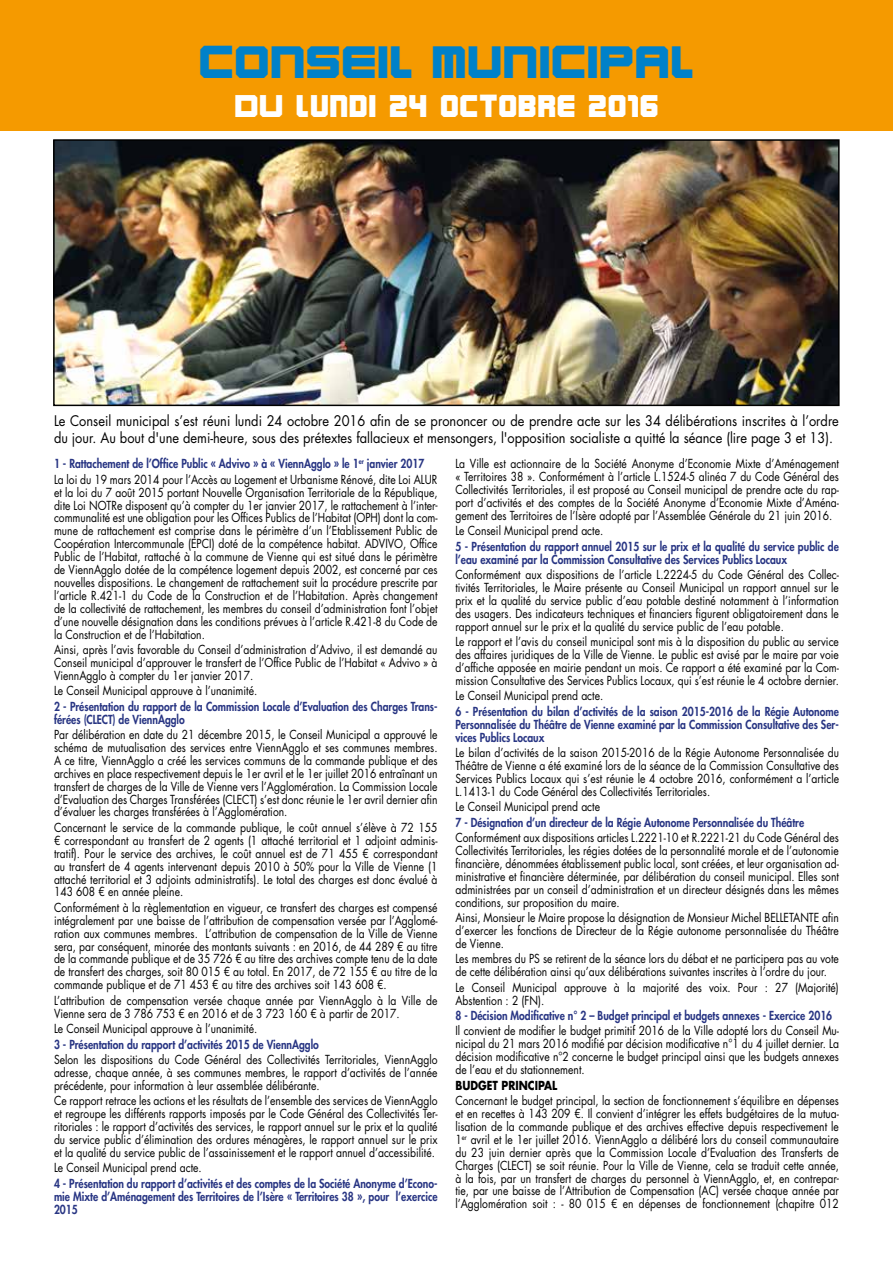
<style>
.page{position:relative;width:893px;height:1263px;background:#fff}
.page>*{position:absolute;margin:0;border:0;box-sizing:border-box;transform-origin:0 0}
.t1{font:900 39px "Karnivore";color:#0081c9}
.t2{font:900 27px "Karnivore";color:#fff}
.t3{font:14.25px/17.1px "Futura Std";color:#000;scale:.9 1}
.t4{font:12.15px/12.9px "Futura Std";color:#000;text-align:justify;scale:.85 1}
.t5{font:800 12.15px/12.9px "Futura Std";color:#283583;scale:.85 1}
.t6{font:700 12.15px "Futura Std";color:#000;scale:.85 1}
.s1{font-weight:800;color:#283583}
</style>
<div class="page">
<div style="left:0;top:0;width:893px;height:131px;background:#f59a00"></div>
<img style="left:56px;top:142px;width:781px;height:261px">
<div style="left:53px;top:139px;width:787px;height:267px;border:2px solid #000"></div>
<h1 class="t1" style="left:198px;top:33px;width:498px">CONSEIL MUNICIPAL</h1>
<h2 class="t2" style="left:234px;top:86px;width:426px">DU LUNDI 24 OCTOBRE 2O16</h2>
<p class="t3" style="left:54px;top:413px;width:874px">Le Conseil municipal s’est réuni lundi 24 octobre 2016 afin de se prononcer ou de prendre acte sur les 34 délibérations inscrites à l’ordre du jour. Au bout d'une demi-heure, sous des prétextes fallacieux et mensongers, l'opposition socialiste a quitté la séance (lire page 3 et 13).</p>
<p class="t4" style="left:54px;top:456px;width:453px;line-height:15.5px"><span class="s1">1 - Rattachement de l’Office Public « Advivo » à « ViennAgglo » le 1</span><sup>er</sup> <span class="s1">janvier 2017<br></span>La loi du 19 mars 2014 pour l’Accès au Logement et Urbanisme Rénové, dite Loi ALUR</p>
<p class="t4" style="left:54px;top:486px;width:453px">et la loi du 7 août 2015 portant Nouvelle Organisation Territoriale de la République, dite Loi NOTRe disposent qu’à compter du 1er janvier 2017, le rattachement à l’inter&shy;communalité est une obligation pour les Offices Publics de l’Habitat (OPH) dont la com&shy;mune de rattachement est comprise dans le périmètre d’un l’Etablissement Public de Coopération Intercommunale (EPCI) doté de la compétence habitat. ADVIVO, Office Public de l’Habitat, rattaché à la commune de Vienne qui est situé dans le périmètre de ViennAgglo dotée de la compétence logement depuis 2002, est concerné par ces nouvelles dispositions. Le changement de rattachement suit la procédure prescrite par l’article R.421-1 du Code de la Construction et de l’Habitation. Après changement de la collectivité de rattachement, les membres du conseil d’administration font l’objet d’une nouvelle désignation dans les conditions prévues à l’article R.421-8 du Code de la Construction et de l’Habitation.</p>
<p class="t4" style="left:54px;top:643px;width:453px">Ainsi, après l’avis favorable du Conseil d’administration d’Advivo, il est demandé au Conseil municipal d’approuver le transfert de l’Office Public de l’Habitat « Advivo » à ViennAgglo à compter du 1er janvier 2017.</p>
<p class="t4" style="left:54px;top:684px;width:241px">Le Conseil Municipal approuve à l’unanimité.</p>
<p class="t5" style="left:54px;top:700px;width:453px">2 - Présentation du rapport de la Commission Locale d’Evaluation des Charges Trans&shy;férées (CLECT) de ViennAgglo</p>
<p class="t4" style="left:54px;top:728px;width:453px">Par délibération en date du 21 décembre 2015, le Conseil Municipal a approuvé le schéma de mutualisation des services entre ViennAgglo et ses communes membres.<br>A ce titre, ViennAgglo a créé les services communs de la commande publique et des archives en place respectivement depuis le 1er avril et le 1er juillet 2016 entraînant un transfert de charges de la Ville de Vienne vers l’Agglomération. La Commission Locale d’Evaluation des Charges Transférées (CLECT) s’est donc réunie le 1er avril dernier afin d’évaluer les charges transférées à l’Agglomération.</p>
<p class="t4" style="left:54px;top:821px;width:453px">Concernant le service de la commande publique, le coût annuel s’élève à 72 155 € correspondant au transfert de 2 agents (1 attaché territorial et 1 adjoint adminis&shy;tratif). Pour le service des archives, le coût annuel est de 71 455 € correspondant au transfert de 4 agents intervenant depuis 2010 à 50% pour la Ville de Vienne (1 attaché territorial et 3 adjoints administratifs). Le total des charges est donc évalué à 143 608 € en année pleine.</p>
<p class="t4" style="left:54px;top:901px;width:453px">Conformément à la règlementation en vigueur, ce transfert des charges est compensé intégralement par une baisse de l’attribution de compensation versée par l’Agglomé&shy;ration aux communes membres. L’attribution de compensation de la Ville de Vienne sera, par conséquent, minorée des montants suivants : en 2016, de 44 289 € au titre de la commande publique et de 35 726 € au titre des archives compte tenu de la date de transfert des charges, soit 80 015 € au total. En 2017, de 72 155 € au titre de la commande publique et de 71 453 € au titre des archives soit 143 608 €.</p>
<p class="t4" style="left:54px;top:994px;width:453px">L’attribution de compensation versée chaque année par ViennAgglo à la Ville de<br>Vienne sera de 3 786 753 € en 2016 et de 3 723 160 € à partir de 2017.</p>
<p class="t4" style="left:54px;top:1022px;width:241px">Le Conseil Municipal approuve à l’unanimité.</p>
<p class="t5" style="left:54px;top:1037px;width:313px">3 - Présentation du rapport d’activités 2015 de ViennAgglo</p>
<p class="t4" style="left:54px;top:1053px;width:453px">Selon les dispositions du Code Général des Collectivités Territoriales, ViennAgglo adresse, chaque année, à ses communes membres, le rapport d’activités de l’année précédente, pour information à leur assemblée délibérante.</p>
<p class="t4" style="left:54px;top:1094px;width:453px">Ce rapport retrace les actions et les résultats de l’ensemble des services de ViennAgglo et regroupe les différents rapports imposés par le Code Général des Collectivités Ter&shy;ritoriales : le rapport d’activités des services, le rapport annuel sur le prix et la qualité du service public d’élimination des ordures ménagères, le rapport annuel sur le prix et la qualité du service public de l’assainissement et le rapport annuel d’accessibilité.</p>
<p class="t4" style="left:54px;top:1161px;width:175px">Le Conseil Municipal prend acte.</p>
<p class="t5" style="left:54px;top:1177px;width:453px;text-align:justify">4 - Présentation du rapport d’activités et des comptes de la Société Anonyme d’Econo&shy;mie Mixte d’Aménagement des Territoires de l’Isère « Territoires 38 », pour l’exercice 2015</p>
<p class="t4" style="left:455px;top:457px;width:453px">La Ville est actionnaire de la Société Anonyme d’Economie Mixte d’Aménagement « Territoires 38 ». Conformément à l’article L.1524-5 alinéa 7 du Code Général des Collectivités Territoriales, il est proposé au Conseil municipal de prendre acte du rap&shy;port d’activités et des comptes de la Société Anonyme d’Economie Mixte d’Aména&shy;gement des Territoires de l’Isère adopté par l’Assemblée Générale du 21 juin 2016.</p>
<p class="t4" style="left:455px;top:524px;width:175px">Le Conseil Municipal prend acte.</p>
<p class="t5" style="left:455px;top:540px;width:453px">5 - Présentation du rapport annuel 2015 sur le prix et la qualité du service public de l’eau examiné par la Commission Consultative des Services Publics Locaux</p>
<p class="t4" style="left:455px;top:568px;width:453px">Conformément aux dispositions de l’article L.2224-5 du Code Général des Collec&shy;tivités Territoriales, le Maire présente au Conseil Municipal un rapport annuel sur le prix et la qualité du service public d’eau potable destiné notamment à l’information des usagers. Des indicateurs techniques et financiers figurent obligatoirement dans le rapport annuel sur le prix et la qualité du service public de l’eau potable.</p>
<p class="t4" style="left:455px;top:635px;width:453px">Le rapport et l’avis du conseil municipal sont mis à la disposition du public au service des affaires juridiques de la Ville de Vienne. Le public est avisé par le maire par voie d’affiche apposée en mairie pendant un mois. Ce rapport a été examiné par la Com&shy;mission Consultative des Services Publics Locaux, qui s’est réunie le 4 octobre dernier.</p>
<p class="t4" style="left:455px;top:689px;width:175px">Le Conseil Municipal prend acte.</p>
<p class="t5" style="left:455px;top:705px;width:453px;text-align:justify">6 - Présentation du bilan d’activités de la saison 2015-2016 de la Régie Autonome Personnalisée du Théâtre de Vienne examiné par la Commission Consultative des Ser&shy;vices Publics Locaux</p>
<p class="t4" style="left:455px;top:746px;width:453px">Le bilan d’activités de la saison 2015-2016 de la Régie Autonome Personnalisée du Théâtre de Vienne a été examiné lors de la séance de la Commission Consultative des Services Publics Locaux qui s’est réunie le 4 octobre 2016, conformément a l’article L.1413-1 du Code Général des Collectivités Territoriales.</p>
<p class="t4" style="left:455px;top:800px;width:172px">Le Conseil Municipal prend acte</p>
<p class="t5" style="left:455px;top:816px;width:412px">7 - Désignation d’un directeur de la Régie Autonome Personnalisée du Théâtre</p>
<p class="t4" style="left:455px;top:831px;width:453px">Conformément aux dispositions articles L.2221-10 et R.2221-21 du Code Général des Collectivités Territoriales, les régies dotées de la personnalité morale et de l’autonomie financière, dénommées établissement public local, sont créées, et leur organisation ad&shy;ministrative et financière déterminée, par délibération du conseil municipal. Elles sont administrées par un conseil d’administration et un directeur désignés dans les mêmes conditions, sur proposition du maire.</p>
<p class="t4" style="left:455px;top:911px;width:453px">Ainsi, Monsieur le Maire propose la désignation de Monsieur Michel BELLETANTE afin d’exercer les fonctions de Directeur de la Régie autonome personnalisée du Théâtre de Vienne.</p>
<p class="t4" style="left:455px;top:952px;width:453px">Les membres du PS se retirent de la séance lors du débat et ne participera pas au vote de cette délibération ainsi qu’aux délibérations suivantes inscrites à l’ordre du jour.</p>
<p class="t4" style="left:455px;top:981px;width:453px">Le Conseil Municipal approuve à la majorité des voix. Pour : 27 (Majorité)<br>Abstention : 2 (FN).</p>
<p class="t5" style="left:455px;top:1009px;width:445px">8 - Décision Modificative n° 2 – Budget principal et budgets annexes - Exercice 2016</p>
<p class="t4" style="left:455px;top:1025px;width:453px">Il convient de modifier le budget primitif 2016 de la Ville adopté lors du Conseil Mu&shy;nicipal du 21 mars 2016 modifié par décision modificative n°1 du 4 juillet dernier. La décision modificative n°2 concerne le budget principal ainsi que les budgets annexes de l’eau et du stationnement.</p>
<p class="t6" style="left:455px;top:1077px;width:121px">BUDGET PRINCIPAL</p>
<p class="t4" style="left:455px;top:1094px;width:453px">Concernant le budget principal, la section de fonctionnement s’équilibre en dépenses et en recettes à 143 209 €. Il convient d’intégrer les effets budgétaires de la mutua&shy;lisation de la commande publique et des archives effective depuis respectivement le 1<sup>er</sup> avril et le 1er juillet 2016. ViennAgglo a délibéré lors du conseil communautaire du 23 juin dernier après que la Commission Locale d’Evaluation des Transferts de Charges (CLECT) se soit réunie. Pour la Ville de Vienne, cela se traduit cette année, à la fois, par un transfert de charges du personnel à ViennAgglo, et, en contrepar&shy;tie, par une baisse de l’Attribution de Compensation (AC) versée chaque année par l’Agglomération soit : - 80 015 € en dépenses de fonctionnement (chapitre 012</p>
</div>
